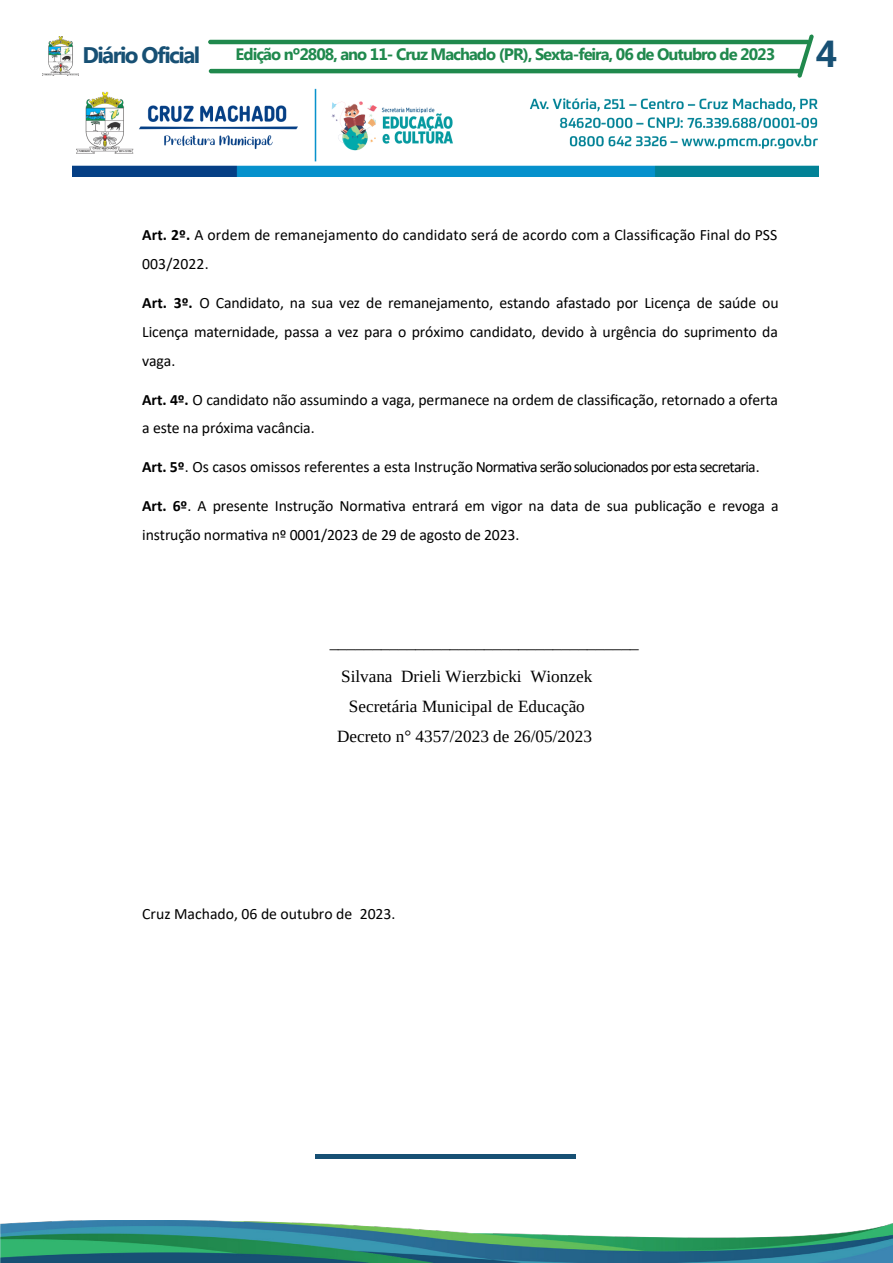
<style>
.page{position:relative;width:893px;height:1263px;background:#fff}
.page>*{position:absolute;margin:0;border:0;box-sizing:border-box;transform-origin:0 0}
.t1{font:700 37.5px "Myanmar Text";color:#175074}
.t2{font:700 22.5px "Myanmar Text";letter-spacing:-.07em;color:#175074}
.t3{font:17.1px/34.2px "Liberation Serif";color:#000}
.t4{font:700 16.5px "Myanmar Text";letter-spacing:-.06em;color:#20894d}
.t5{font:15.75px/28.8px "Calibri";letter-spacing:-.005em;color:#000}
.t6{font:15.75px "Calibri";letter-spacing:-.045em;color:#000}
.s1{font-weight:700}
</style>
<div class="page">
<hr style="left:208px;top:40px;width:602px;height:4px;background:#20894d;border-radius:2px">
<hr style="left:209px;top:69px;width:593px;height:4px;background:#20894d;border-radius:2px">
<img style="left:43px;top:37px;width:36px;height:38px">
<svg style="left:797px;top:34px;width:17px;height:44px"></svg>
<img style="left:0;top:1220px;width:893px;height:43px">
<svg style="left:315px;top:1154px;width:261px;height:5px"></svg>
<img style="left:73px;top:88px;width:745px;height:89px">
<p class="t2" style="left:82px;top:42px;width:119px">Diário Oficial</p>
<p class="t4" style="left:236px;top:45px;width:541px">Edição nº2808, ano 11- Cruz Machado (PR), Sexta-feira, 06 de Outubro de 2023</p>
<p class="t1" style="left:816px;top:32px;width:23px">4</p>
<p class="t5" style="left:142px;top:221px;width:637px"><span class="s1">Art. 2º.</span> A ordem de remanejamento do candidato será de acordo com a Classificação Final do PSS<br>003/2022.</p>
<p class="t5" style="left:142px;top:289px;width:638px;text-align:justify"><span class="s1">Art. 3º.</span> O Candidato, na sua vez de remanejamento, estando afastado por Licença de saúde ou Licença maternidade, passa a vez para o próximo candidato, devido à urgência do suprimento da vaga.</p>
<p class="t5" style="left:142px;top:385px;width:637px"><span class="s1">Art. 4º.</span> O candidato não assumindo a vaga, permanece na ordem de classificação, retornado a oferta a este na próxima vacância.</p>
<p class="t6" style="left:142px;top:459px;width:619px"><span class="s1">Art. 5º</span>. Os casos omissos referentes a esta Instrução Normativa serão solucionados por esta secretaria.</p>
<p class="t5" style="left:142px;top:492px;width:638px"><span class="s1">Art. 6º</span>. A presente Instrução Normativa entrará em vigor na data de sua publicação e revoga a instrução normativa nº 0001/2023 de 29 de agosto de 2023.</p>
<p class="t3" style="left:341px;top:627px;width:299px;text-indent:-11px">____________________________________<br>Silvana Drieli Wierzbicki Wionzek</p>
<p class="t3" style="left:337px;top:693px;width:256px;line-height:29.7px;text-align:center">Secretária Municipal de Educação<br>Decreto n° 4357/2023 de 26/05/2023</p>
<p class="t5" style="left:142px;top:900px;width:255px">Cruz Machado, 06 de outubro de 2023.</p>
</div>
